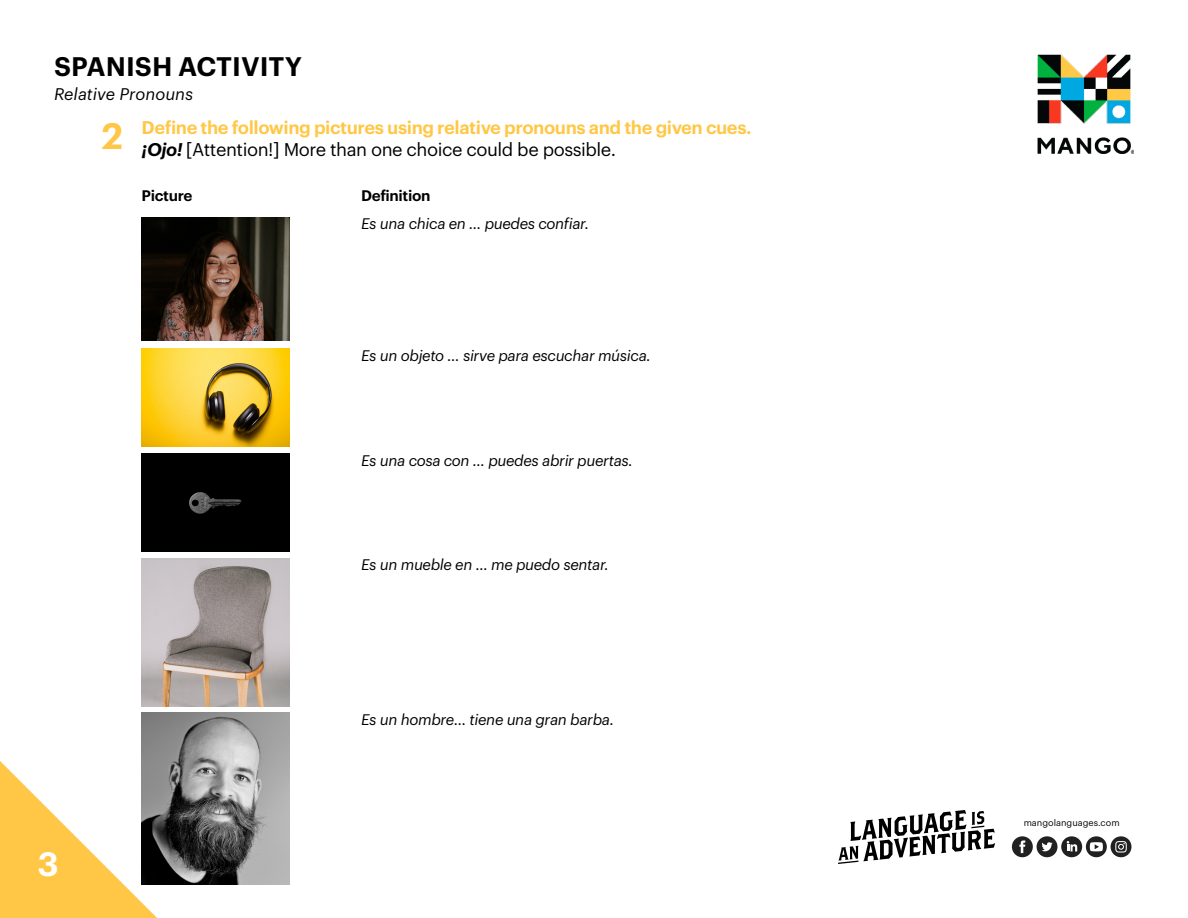
<style>
.page{position:relative;width:1188px;height:918px;background:#fff}
.page>*{position:absolute;margin:0;border:0;box-sizing:border-box;transform-origin:0 0}
.t1{font:600 36px "Graphik LCG";color:#ffc745}
.t2{font:600 33px "Graphik LCG";color:#fff}
.t3{font:600 26.25px "Graphik LCG";color:#000}
.t4{font:600 18px/21.6px "Graphik LCG";letter-spacing:-.025em;color:#ffc745}
.t5{font:italic 16.5px "Graphik LCG";color:#000}
.t6{font:italic 15px "Graphik LCG";letter-spacing:-.025em;color:#000}
.t7{font:600 15px "Graphik LCG";letter-spacing:-.025em;color:#000}
.t8{font:9px "Graphik LCG";color:#000}
.s1{font-style:italic;color:#000}
.s2{font-weight:400;color:#000}
</style>
<div class="page">
<svg style="left:0;top:761px;width:157px;height:157px"></svg>
<svg style="left:838px;top:810px;width:157px;height:54px"></svg>
<svg style="left:1086px;top:836px;width:21px;height:21px"></svg>
<svg style="left:1090px;top:842px;width:13px;height:9px"></svg>
<div style="left:1037px;top:836px;width:20px;height:21px;background:#212121;border-radius:10px"></div>
<svg style="left:1041px;top:842px;width:12px;height:9px"></svg>
<div style="left:1061px;top:836px;width:21px;height:21px;background:#212121;border-radius:10px"></div>
<svg style="left:1067px;top:841px;width:10px;height:10px"></svg>
<div style="left:1012px;top:836px;width:21px;height:21px;background:#212121;border-radius:10px"></div>
<svg style="left:1019px;top:840px;width:6px;height:13px"></svg>
<div style="left:1111px;top:836px;width:20px;height:21px;background:#212121;border-radius:10px"></div>
<svg style="left:1115px;top:841px;width:12px;height:12px"></svg>
<img style="left:142px;top:217px;width:147px;height:123px">
<img style="left:142px;top:348px;width:147px;height:99px">
<div style="left:142px;top:453px;width:147px;height:99px;background:#000"></div>
<img style="left:142px;top:558px;width:147px;height:148px">
<img style="left:142px;top:712px;width:147px;height:173px">
<img style="left:1038px;top:54px;width:96px;height:100px">
<p class="t3" style="left:54px;top:46px;width:250px">SPANISH ACTIVITY</p>
<p class="t5" style="left:54px;top:81px;width:141px">Relative Pronouns</p>
<p class="t1" style="left:102px;top:108px;width:23px">2</p>
<p class="t4" style="left:142px;top:115px;width:612px">Define the following pictures using relative pronouns and the given cues. <span class="s1">¡Ojo!</span> <span class="s2">[Attention!] More than one choice could be possible.</span></p>
<p class="t7" style="left:142px;top:184px;width:52px">Picture</p>
<p class="t7" style="left:361px;top:184px;width:71px">Definition</p>
<p class="t6" style="left:361px;top:213px;width:230px">Es una chica en … puedes confiar.</p>
<p class="t6" style="left:361px;top:344px;width:291px">Es un objeto … sirve para escuchar música.</p>
<p class="t6" style="left:361px;top:449px;width:273px">Es una cosa con … puedes abrir puertas.</p>
<p class="t6" style="left:361px;top:554px;width:249px">Es un mueble en … me puedo sentar.</p>
<p class="t2" style="left:37px;top:839px;width:23px">3</p>
<p class="t6" style="left:361px;top:708px;width:255px">Es un hombre… tiene una gran barba.</p>
<p class="t8" style="left:1024px;top:816px;width:98px">mangolanguages.com</p>
</div>
